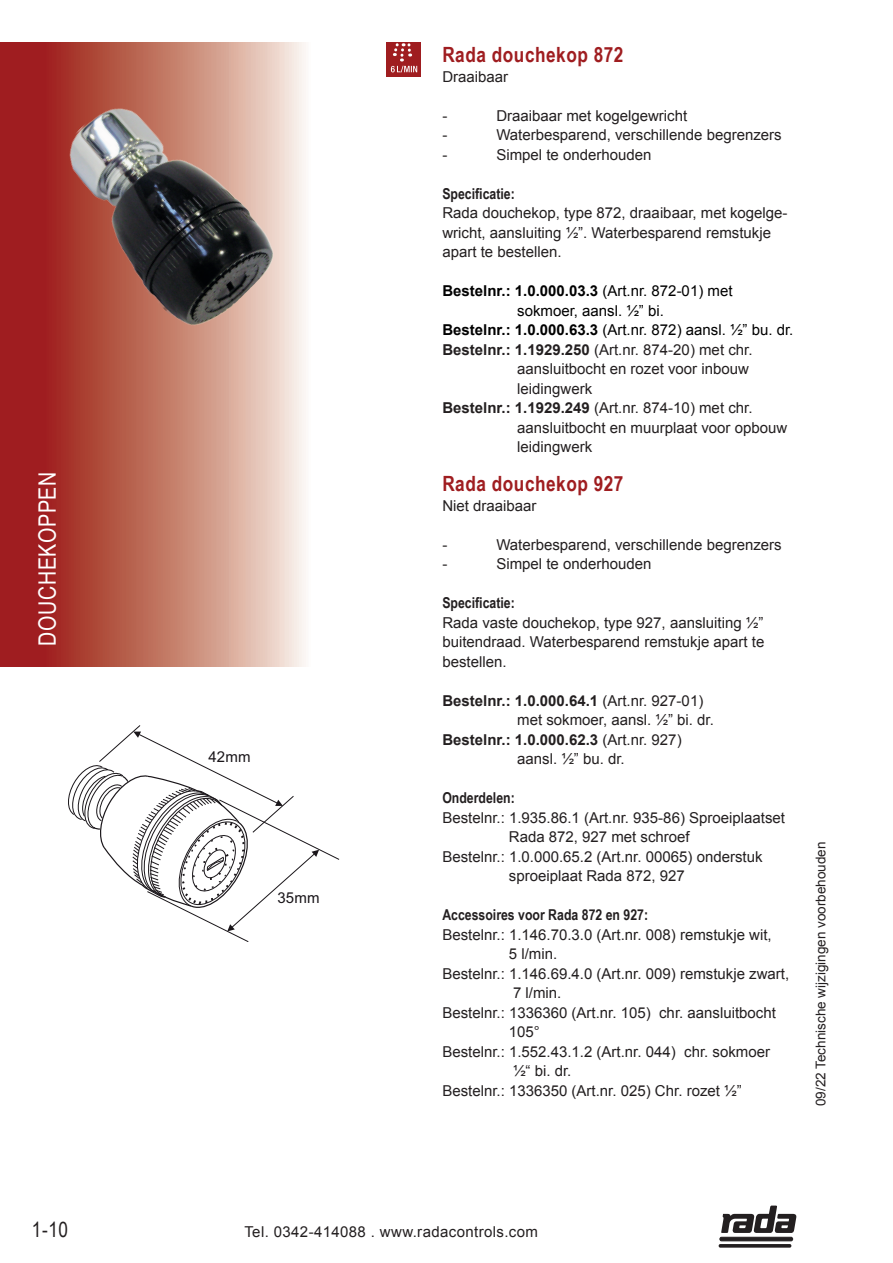
<style>
.page{position:relative;width:893px;height:1263px;background:#fff}
.page>*{position:absolute;margin:0;border:0;box-sizing:border-box;transform-origin:0 0}
.t1{font:24px "Arial Narrow";letter-spacing:.025em;color:#fff}
.t2{font:700 21px "Arial Narrow";letter-spacing:.025em;color:#9f1d20}
.t3{font:21px "Arial Narrow";color:#231f20}
.t4{font:15px/19.5px "Arial";color:#231f20}
.t5{font:700 15px "Arial";color:#231f20}
.t6{font:15px "Arial";color:#000}
.t7{font:700 15px "Arial Narrow";color:#231f20}
.t8{font:700 15px "Arial";color:#000}
.t9{font:15px "Arial";letter-spacing:.025em;color:#231f20}
.t10{font:15px "Arial";letter-spacing:.01em;color:#1a161a}
.t11{font:13.5px "Arial";color:#231f20}
.s1{font-weight:400}
.s2{font-weight:700}
</style>
<div class="page">
<svg style="left:0;top:43px;width:421px;height:623px"></svg>
<div style="left:720px;top:1237px;width:73px;height:4px;background:#292526;border:1px solid #231f20;border-radius:2px"></div>
<hr style="left:719px;top:1244px;width:72px;height:3px;background:#231f20;border-radius:2px">
<svg style="left:721px;top:1205px;width:75px;height:28px"></svg>
<img style="left:31px;top:85px;width:257px;height:257px">
<svg style="left:68px;top:725px;width:271px;height:217px"></svg>
<div style="left:387px;top:42px;width:34px;height:34px;background:#9f1d20"></div>
<svg style="left:391px;top:43px;width:26px;height:29px"></svg>
<h1 class="t1" style="left:30px;top:646px;width:175px;rotate:-90deg">DOUCHEKOPPEN</h1>
<p class="t10" style="left:208px;top:747px;width:44px">42mm</p>
<p class="t10" style="left:277px;top:888px;width:44px">35mm</p>
<h2 class="t2" style="left:442px;top:39px;width:183px">Rada douchekop 872</h2>
<p class="t4" style="left:442px;top:66px;width:67px">Draaibaar</p>
<p class="t4" style="left:442px;top:105px;width:6px">-</p>
<p class="t4" style="left:496px;top:105px;width:192px">Draaibaar met kogelgewricht</p>
<p class="t4" style="left:442px;top:125px;width:6px">-</p>
<p class="t4" style="left:496px;top:125px;width:287px">Waterbesparend, verschillende begrenzers</p>
<p class="t4" style="left:442px;top:144px;width:6px">-</p>
<p class="t4" style="left:496px;top:144px;width:157px">Simpel te onderhouden</p>
<p class="t7" style="left:442px;top:182px;width:74px">Specificatie:</p>
<p class="t4" style="left:442px;top:203px;width:347px">Rada douchekop, type 872, draaibaar, met kogelge&shy;wricht, aansluiting ½”. Waterbesparend remstukje apart te bestellen.</p>
<p class="t8" style="left:442px;top:280px;width:292px">Bestelnr.: 1.0.000.03.3 <span class="s1">(Art.nr. 872-01) met</span></p>
<p class="t6" style="left:517px;top:300px;width:148px">sokmoer, aansl. ½” bi.</p>
<p class="t6" style="left:442px;top:319px;width:353px"><span class="s2">Bestelnr.: 1.0.000.63.3</span> (Art.nr. 872) aansl. ½” bu. dr.</p>
<p class="t4" style="left:442px;top:339px;width:312px"><span class="s2">Bestelnr.: 1.1929.250</span> (Art.nr. 874-20) met chr.</p>
<p class="t4" style="left:517px;top:359px;width:233px">aansluitbocht en rozet voor inbouw</p>
<p class="t4" style="left:517px;top:378px;width:77px">leidingwerk</p>
<p class="t4" style="left:442px;top:398px;width:312px"><span class="s2">Bestelnr.: 1.1929.249</span> (Art.nr. 874-10) met chr.</p>
<p class="t4" style="left:517px;top:417px;width:272px">aansluitbocht en muurplaat voor opbouw</p>
<p class="t4" style="left:517px;top:437px;width:77px">leidingwerk</p>
<h2 class="t2" style="left:442px;top:468px;width:183px">Rada douchekop 927</h2>
<p class="t4" style="left:442px;top:495px;width:96px">Niet draaibaar</p>
<p class="t4" style="left:442px;top:534px;width:6px">-</p>
<p class="t4" style="left:496px;top:534px;width:287px">Waterbesparend, verschillende begrenzers</p>
<p class="t4" style="left:442px;top:554px;width:6px">-</p>
<p class="t4" style="left:496px;top:554px;width:157px">Simpel te onderhouden</p>
<p class="t7" style="left:442px;top:591px;width:74px">Specificatie:</p>
<p class="t4" style="left:442px;top:612px;width:324px;text-align:justify">Rada vaste douchekop, type 927, aansluiting ½” buitendraad. Waterbesparend remstukje apart te bestellen.</p>
<p class="t5" style="left:442px;top:690px;width:262px">Bestelnr.: 1.0.000.64.1 <span class="s1">(Art.nr. 927-01)</span></p>
<p class="t4" style="left:517px;top:710px;width:198px">met sokmoer, aansl. ½” bi. dr.</p>
<p class="t5" style="left:442px;top:729px;width:241px">Bestelnr.: 1.0.000.62.3 <span class="s1">(Art.nr. 927)</span></p>
<p class="t4" style="left:517px;top:749px;width:109px">aansl. ½” bu. dr.</p>
<p class="t7" style="left:442px;top:786px;width:74px">Onderdelen:</p>
<p class="t4" style="left:442px;top:807px;width:344px">Bestelnr.: 1.935.86.1 (Art.nr. 935-86) Sproeiplaatset</p>
<p class="t4" style="left:509px;top:827px;width:182px">Rada 872, 927 met schroef</p>
<p class="t4" style="left:442px;top:846px;width:322px">Bestelnr.: 1.0.000.65.2 (Art.nr. 00065) onderstuk</p>
<p class="t4" style="left:509px;top:866px;width:177px">sproeiplaat Rada 872, 927</p>
<p class="t7" style="left:442px;top:903px;width:207px">Accessoires voor Rada 872 en 927:</p>
<p class="t4" style="left:442px;top:924px;width:331px">Bestelnr.: 1.146.70.3.0 (Art.nr. 008) remstukje wit,</p>
<p class="t4" style="left:509px;top:944px;width:50px">5 l/min.</p>
<p class="t4" style="left:442px;top:963px;width:348px">Bestelnr.: 1.146.69.4.0 (Art.nr. 009) remstukje zwart,</p>
<p class="t4" style="left:513px;top:983px;width:50px">7 l/min.</p>
<p class="t4" style="left:442px;top:1002px;width:335px">Bestelnr.: 1336360 (Art.nr. 105) chr. aansluitbocht</p>
<p class="t4" style="left:509px;top:1022px;width:33px">105°</p>
<p class="t4" style="left:442px;top:1041px;width:329px">Bestelnr.: 1.552.43.1.2 (Art.nr. 044) chr. sokmoer</p>
<p class="t4" style="left:513px;top:1061px;width:60px">½“ bi. dr.</p>
<p class="t4" style="left:442px;top:1080px;width:301px">Bestelnr.: 1336350 (Art.nr. 025) Chr. rozet ½”</p>
<p class="t11" style="left:812px;top:1106px;width:266px;rotate:-90deg">09/22 Technische wijzigingen voorbehouden</p>
<h2 class="t3" style="left:32px;top:1215px;width:38px">1-10</h2>
<p class="t9" style="left:244px;top:1222px;width:295px">Tel. 0342-414088 . www.radacontrols.com</p>
</div>
